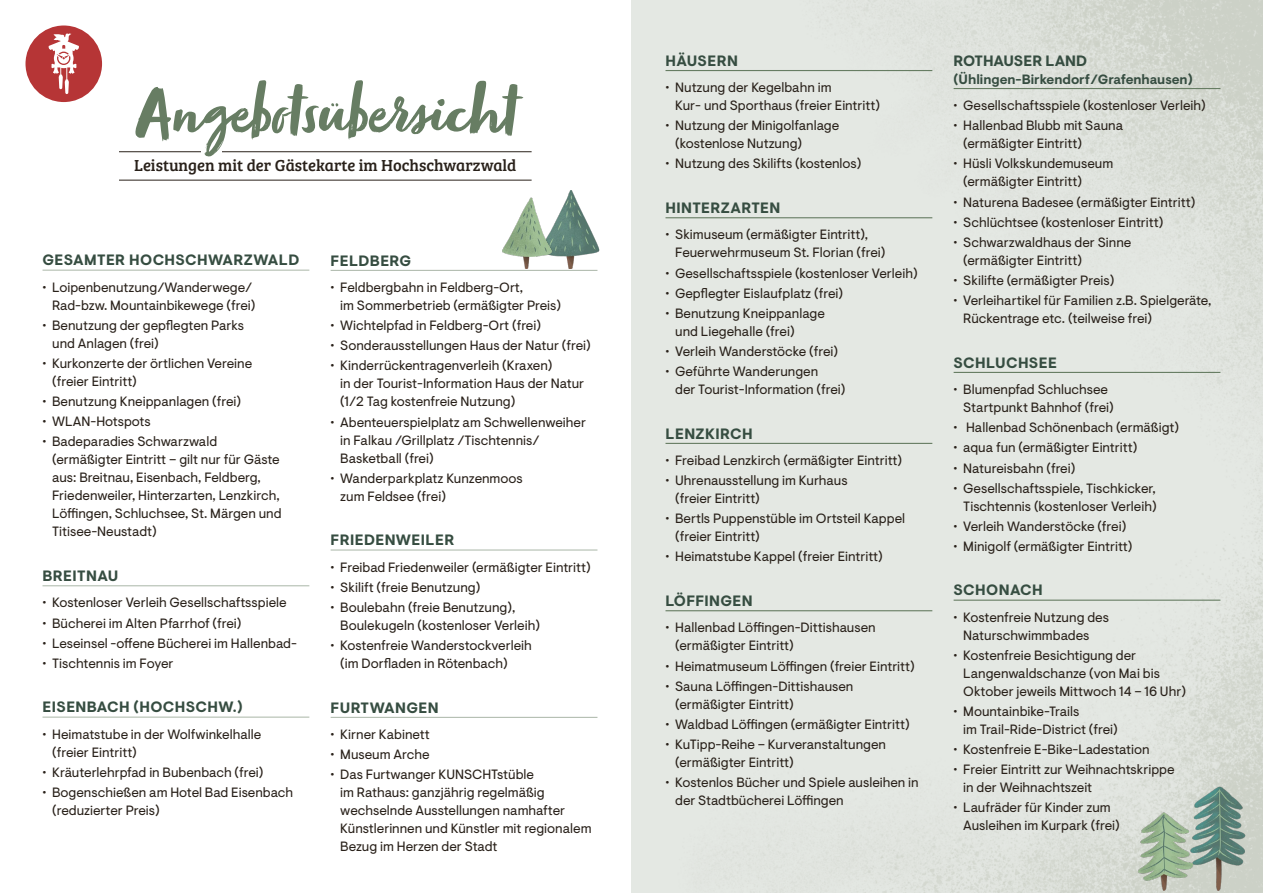
<style>
.page{position:relative;width:1263px;height:893px;background:#fff}
.page>*{position:absolute;margin:0;border:0;box-sizing:border-box;transform-origin:0 0}
.t1{font:72px "Zooja Pro";color:#677d63}
.t2{font:16.5px "Bree Serif";color:#29211a}
.t3{font:700 15px "Visuelt Pro";letter-spacing:.025em;color:#364d41}
.t4{font:700 15px "Visuelt Pro";color:#364d41}
.t5{font:13.5px/18px "Visuelt Pro";color:#29211a}
.t6{font:700 13.5px "Visuelt Pro";color:#364d41}
</style>
<div class="page">
<img style="left:631px;top:0;width:632px;height:893px">
<hr style="left:43px;top:270px;width:266px;height:1px;background:#b3beb1">
<hr style="left:43px;top:585px;width:266px;height:1px;background:#b3beb1">
<hr style="left:43px;top:717px;width:266px;height:1px;background:#b3beb1">
<hr style="left:331px;top:270px;width:266px;height:1px;background:#b3beb1">
<hr style="left:331px;top:549px;width:266px;height:2px;background:#b3beb1">
<hr style="left:665px;top:217px;width:267px;height:1px;background:#677d63">
<hr style="left:665px;top:443px;width:267px;height:1px;background:#677d63">
<hr style="left:665px;top:610px;width:267px;height:1px;background:#677d63">
<hr style="left:331px;top:717px;width:266px;height:1px;background:#b3beb1">
<hr style="left:954px;top:88px;width:266px;height:1px;background:#677d63">
<hr style="left:665px;top:70px;width:267px;height:1px;background:#677d63">
<hr style="left:954px;top:600px;width:266px;height:1px;background:#677d63">
<hr style="left:954px;top:372px;width:266px;height:1px;background:#677d63">
<img style="left:1181px;top:774px;width:74px;height:116px">
<img style="left:1132px;top:809px;width:62px;height:81px">
<img style="left:554px;top:190px;width:46px;height:78px">
<hr style="left:119px;top:151px;width:413px;height:1px;background:#29211a">
<hr style="left:119px;top:180px;width:413px;height:1px;background:#29211a">
<div style="left:201px;top:144px;width:21px;height:14px;background:#fff"></div>
<img style="left:503px;top:179px;width:51px;height:89px">
<div style="left:26px;top:26px;width:76px;height:76px;background:#b63536;border-radius:50%"></div>
<svg style="left:48px;top:33px;width:31px;height:61px"></svg>
<h1 class="t1" style="left:136px;top:70px;width:380px">Angebotsübersicht</h1>
<p class="t2" style="left:134px;top:153px;width:384px">Leistungen mit der Gästekarte im Hochschwarzwald</p>
<p class="t3" style="left:43px;top:251px;width:258px">GESAMTER HOCHSCHWARZWALD</p>
<p class="t5" style="left:43px;top:279px;width:214px;text-align:right">• Loipenbenutzung/Wanderwege/<br>Rad-bzw. Mountainbikewege (frei)</p>
<p class="t5" style="left:52px;top:317px;width:193px;text-indent:-10px">• Benutzung der gepflegten Parks und Anlagen (frei)</p>
<p class="t5" style="left:52px;top:355px;width:201px;text-indent:-10px">• Kurkonzerte der örtlichen Vereine (freier Eintritt)</p>
<p class="t5" style="left:43px;top:393px;width:200px">• Benutzung Kneippanlagen (frei)</p>
<p class="t5" style="left:43px;top:413px;width:110px">• WLAN-Hotspots</p>
<p class="t5" style="left:52px;top:433px;width:231px;text-indent:-10px">• Badeparadies Schwarzwald (ermäßigter Eintritt – gilt nur für Gäste aus: Breitnau, Eisenbach, Feldberg, Friedenweiler, Hinterzarten, Lenzkirch, Löffingen, Schluchsee, St. Märgen und Titisee-Neustadt)</p>
<p class="t3" style="left:43px;top:567px;width:77px">BREITNAU</p>
<p class="t5" style="left:43px;top:594px;width:246px">• Kostenloser Verleih Gesellschaftsspiele</p>
<p class="t5" style="left:43px;top:614px;width:200px">• Bücherei im Alten Pfarrhof (frei)</p>
<p class="t5" style="left:43px;top:634px;width:256px">• Leseinsel -offene Bücherei im Hallenbad-</p>
<p class="t5" style="left:43px;top:655px;width:132px">• Tischtennis im Foyer</p>
<p class="t3" style="left:43px;top:698px;width:202px">EISENBACH (HOCHSCHW.)</p>
<p class="t5" style="left:52px;top:726px;width:211px;text-indent:-10px">• Heimatstube in der Wolfwinkelhalle (freier Eintritt)</p>
<p class="t5" style="left:43px;top:764px;width:222px">• Kräuterlehrpfad in Bubenbach (frei)</p>
<p class="t5" style="left:52px;top:784px;width:242px;text-indent:-10px">• Bogenschießen am Hotel Bad Eisenbach (reduzierter Preis)</p>
<p class="t3" style="left:331px;top:252px;width:82px">FELDBERG</p>
<p class="t5" style="left:340px;top:279px;width:222px;text-indent:-10px">• Feldbergbahn in Feldberg-Ort,<br>im Sommerbetrieb (ermäßigter Preis)</p>
<p class="t5" style="left:331px;top:317px;width:212px">• Wichtelpfad in Feldberg-Ort (frei)</p>
<p class="t5" style="left:331px;top:337px;width:262px">• Sonderausstellungen Haus der Natur (frei)</p>
<p class="t5" style="left:340px;top:357px;width:245px;text-indent:-10px">• Kinderrückentragenverleih (Kraxen)<br>in der Tourist-Information Haus der Natur (1/2 Tag kostenfreie Nutzung)</p>
<p class="t5" style="left:340px;top:413px;width:247px;text-indent:-10px">• Abenteuerspielplatz am Schwellenweiher in Falkau /Grillplatz /Tischtennis/<br>Basketball (frei)</p>
<p class="t5" style="left:340px;top:469px;width:184px;text-indent:-10px">• Wanderparkplatz Kunzenmoos zum Feldsee (frei)</p>
<p class="t3" style="left:331px;top:531px;width:125px">FRIEDENWEILER</p>
<p class="t5" style="left:331px;top:558px;width:262px">• Freibad Friedenweiler (ermäßigter Eintritt)</p>
<p class="t5" style="left:331px;top:579px;width:151px">• Skilift (freie Benutzung)</p>
<p class="t5" style="left:340px;top:599px;width:201px;text-indent:-10px">• Boulebahn (freie Benutzung),<br>Boulekugeln (kostenloser Verleih)</p>
<p class="t5" style="left:340px;top:637px;width:193px;text-indent:-10px">• Kostenfreie Wanderstockverleih (im Dorfladen in Rötenbach)</p>
<p class="t3" style="left:331px;top:698px;width:109px">FURTWANGEN</p>
<p class="t5" style="left:331px;top:726px;width:101px">• Kirner Kabinett</p>
<p class="t5" style="left:331px;top:746px;width:100px">• Museum Arche</p>
<p class="t5" style="left:340px;top:766px;width:253px;text-indent:-10px">• Das Furtwanger KUNSCHTstüble<br>im Rathaus: ganzjährig regelmäßig wechselnde Ausstellungen namhafter Künstlerinnen und Künstler mit regionalem Bezug im Herzen der Stadt</p>
<p class="t3" style="left:665px;top:52px;width:74px">HÄUSERN</p>
<p class="t5" style="left:675px;top:79px;width:206px;text-indent:-10px">• Nutzung der Kegelbahn im<br>Kur- und Sporthaus (freier Eintritt)</p>
<p class="t5" style="left:675px;top:117px;width:165px;text-indent:-10px">• Nutzung der Minigolfanlage (kostenlose Nutzung)</p>
<p class="t5" style="left:665px;top:155px;width:197px">• Nutzung des Skilifts (kostenlos)</p>
<p class="t3" style="left:665px;top:199px;width:116px">HINTERZARTEN</p>
<p class="t5" style="left:675px;top:226px;width:212px;text-indent:-10px">• Skimuseum (ermäßigter Eintritt),<br>Feuerwehrmuseum St. Florian (frei)</p>
<p class="t5" style="left:665px;top:264px;width:254px">• Gesellschaftsspiele (kostenloser Verleih)</p>
<p class="t5" style="left:665px;top:284px;width:179px">• Gepflegter Eislaufplatz (frei)</p>
<p class="t5" style="left:675px;top:305px;width:151px;text-indent:-10px">• Benutzung Kneippanlage und Liegehalle (frei)</p>
<p class="t5" style="left:665px;top:343px;width:174px">• Verleih Wanderstöcke (frei)</p>
<p class="t5" style="left:675px;top:363px;width:172px;text-indent:-10px">• Geführte Wanderungen<br>der Tourist-Information (frei)</p>
<p class="t3" style="left:665px;top:424px;width:89px">LENZKIRCH</p>
<p class="t5" style="left:665px;top:452px;width:238px">• Freibad Lenzkirch (ermäßigter Eintritt)</p>
<p class="t5" style="left:675px;top:472px;width:174px;text-indent:-10px">• Uhrenausstellung im Kurhaus (freier Eintritt)</p>
<p class="t5" style="left:675px;top:510px;width:231px;text-indent:-10px">• Bertls Puppenstüble im Ortsteil Kappel (freier Eintritt)</p>
<p class="t5" style="left:665px;top:548px;width:219px">• Heimatstube Kappel (freier Eintritt)</p>
<p class="t3" style="left:665px;top:592px;width:89px">LÖFFINGEN</p>
<p class="t5" style="left:675px;top:619px;width:202px;text-indent:-10px">• Hallenbad Löffingen-Dittishausen (ermäßigter Eintritt)</p>
<p class="t5" style="left:665px;top:657px;width:251px">• Heimatmuseum Löffingen (freier Eintritt)</p>
<p class="t5" style="left:675px;top:677px;width:180px;text-indent:-10px">• Sauna Löffingen-Dittishausen (ermäßigter Eintritt)</p>
<p class="t5" style="left:665px;top:716px;width:246px">• Waldbad Löffingen (ermäßigter Eintritt)</p>
<p class="t5" style="left:675px;top:736px;width:212px;text-indent:-10px">• KuTipp-Reihe – Kurveranstaltungen (ermäßigter Eintritt)</p>
<p class="t5" style="left:675px;top:774px;width:245px;text-indent:-10px">• Kostenlos Bücher und Spiele ausleihen in der Stadtbücherei Löffingen</p>
<p class="t4" style="left:954px;top:52px;width:135px">ROTHAUSER LAND</p>
<p class="t6" style="left:954px;top:71px;width:241px">(Ühlingen-Birkendorf/Grafenhausen)</p>
<p class="t5" style="left:954px;top:97px;width:254px">• Gesellschaftsspiele (kostenloser Verleih)</p>
<p class="t5" style="left:963px;top:117px;width:161px;text-indent:-10px">• Hallenbad Blubb mit Sauna (ermäßigter Eintritt)</p>
<p class="t5" style="left:963px;top:155px;width:151px;text-indent:-10px">• Hüsli Volkskundemuseum (ermäßigter Eintritt)</p>
<p class="t5" style="left:954px;top:193px;width:243px">• Naturena Badesee (ermäßigter Eintritt)</p>
<p class="t5" style="left:954px;top:213px;width:211px">• Schlüchtsee (kostenloser Eintritt)</p>
<p class="t5" style="left:963px;top:234px;width:170px;text-indent:-10px">• Schwarzwaldhaus der Sinne (ermäßigter Eintritt)</p>
<p class="t5" style="left:954px;top:272px;width:162px">• Skilifte (ermäßigter Preis)</p>
<p class="t5" style="left:963px;top:292px;width:250px;text-indent:-10px">• Verleihartikel für Familien z.B. Spielgeräte,<br>Rückentrage etc. (teilweise frei)</p>
<p class="t3" style="left:954px;top:354px;width:105px">SCHLUCHSEE</p>
<p class="t5" style="left:963px;top:381px;width:152px;text-indent:-10px">• Blumenpfad Schluchsee<br>Startpunkt Bahnhof (frei)</p>
<p class="t5" style="left:954px;top:419px;width:227px">• Hallenbad Schönenbach (ermäßigt)</p>
<p class="t5" style="left:954px;top:439px;width:185px">• aqua fun (ermäßigter Eintritt)</p>
<p class="t5" style="left:954px;top:459px;width:123px">• Natureisbahn (frei)</p>
<p class="t5" style="left:954px;top:479px;width:204px;text-align:right">• Gesellschaftsspiele, Tischkicker,<br>Tischtennis (kostenloser Verleih)</p>
<p class="t5" style="left:954px;top:517px;width:174px">• Verleih Wanderstöcke (frei)</p>
<p class="t5" style="left:954px;top:538px;width:180px">• Minigolf (ermäßigter Eintritt)</p>
<p class="t3" style="left:954px;top:581px;width:91px">SCHONACH</p>
<p class="t5" style="left:963px;top:609px;width:147px;text-indent:-10px">• Kostenfreie Nutzung des<br>Naturschwimmbades</p>
<p class="t5" style="left:963px;top:647px;width:224px;text-indent:-10px">• Kostenfreie Besichtigung der<br>Langenwaldschanze (von Mai bis<br>Oktober jeweils Mittwoch 14 – 16 Uhr)</p>
<p class="t5" style="left:963px;top:703px;width:156px;text-indent:-10px">• Mountainbike-Trails<br>im Trail-Ride-District (frei)</p>
<p class="t5" style="left:954px;top:741px;width:198px">• Kostenfreie E-Bike-Ladestation</p>
<p class="t5" style="left:963px;top:761px;width:213px;text-indent:-10px">• Freier Eintritt zur Weihnachtskrippe in der Weihnachtszeit</p>
<p class="t5" style="left:963px;top:799px;width:158px;text-indent:-10px">• Laufräder für Kinder zum<br>Ausleihen im Kurpark (frei)</p>
</div>
